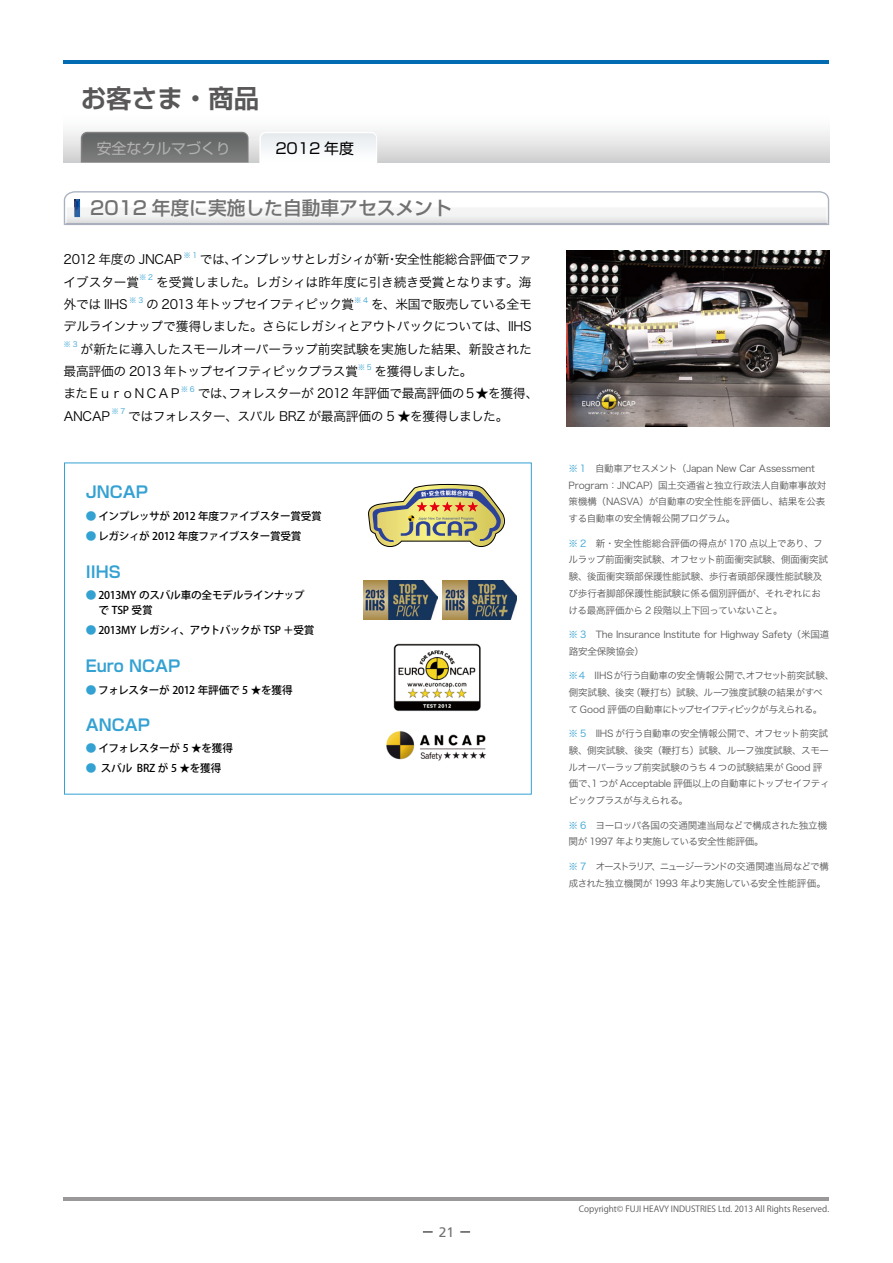
<style>
.page{position:relative;width:893px;height:1263px;background:#fff}
.page>*{position:absolute;margin:0;border:0;box-sizing:border-box;transform-origin:0 0}
.t1{font:700 25.5px "Shin Go Pro De";color:#595757}
.t2{font:500 18.75px "Shin Go Pro";color:#727171}
.t3{font:700 15.9px "Shin Go Pro De";color:#34a1d3}
.t4{font:14.85px "Shin Go Pro";color:#b2b1b2}
.t5{font:14.85px "Shin Go Pro";color:#000}
.t6{font:13.8px "Frutiger";color:#727171}
.t7{font:12.75px/22.4px "Hira Kaku Pro W3";letter-spacing:-.03em;color:#000;text-align:right}
.t8{font:12.75px "Hira Kaku Pro W3";letter-spacing:-.075em;color:#000}
.t9{font:12.75px "Hira Kaku Pro W3";letter-spacing:-.05em;color:#000}
.t10{font:500 10.65px/14.9px "Koz Go Pro";letter-spacing:-.025em;color:#000}
.t11{font:9.6px/16.8px "Hira Kaku Pro W3";letter-spacing:-.025em;color:#595757}
.t12{font:9.6px/16.8px "Hira Kaku Pro W3";letter-spacing:-.06em;color:#595757}
.t13{font:8.55px "Koz Go Pro";color:#595757}
.t14{font:7.5px "Hira Kaku Pro W3";color:#34a1d3}
.s1{color:#34a1d3}
</style>
<div class="page">
<hr style="left:64px;top:1198px;width:765px;height:3px;background:#9a9899">
<svg style="left:64px;top:191px;width:765px;height:34px"></svg>
<div style="left:64px;top:110px;width:765px;height:53px;background:linear-gradient(to bottom,#fff,#d1d2d3)"></div>
<hr style="left:64px;top:61px;width:765px;height:3px;background:#026bb1">
<svg style="left:81px;top:132px;width:168px;height:31px;background:#717373"></svg>
<svg style="left:259px;top:132px;width:118px;height:31px"></svg>
<img style="left:567px;top:251px;width:262px;height:175px">
<img style="left:386px;top:731px;width:100px;height:30px">
<img style="left:393px;top:643px;width:88px;height:68px">
<img style="left:363px;top:581px;width:74px;height:39px">
<img style="left:443px;top:581px;width:74px;height:38px">
<svg style="left:368px;top:484px;width:137px;height:63px"></svg>
<h1 class="t1" style="left:81px;top:77px;width:180px">お客さま・商品</h1>
<h3 class="t4" style="left:97px;top:136px;width:135px">安全なクルマづくり</h3>
<h3 class="t5" style="left:275px;top:136px;width:80px">2012 年度</h3>
<h2 class="t2" style="left:90px;top:193px;width:363px">2012 年度に実施した自動車アセスメント</h2>
<h3 class="t7" style="left:64px;top:247px;width:120px">2012 年度の JNCAP</h3>
<p class="t14" style="left:183px;top:248px;width:15px">※1</p>
<h3 class="t7" style="left:200px;top:247px;width:334px">では、インプレッサとレガシィが新・安全性能総合評価でファ</h3>
<h3 class="t7" style="left:64px;top:270px;width:77px">イブスター賞</h3>
<p class="t14" style="left:139px;top:271px;width:15px">※2</p>
<h3 class="t7" style="left:156px;top:270px;width:377px">を受賞しました。レガシィは昨年度に引き続き受賞となります。海</h3>
<h3 class="t7" style="left:64px;top:292px;width:66px">外では IIHS</h3>
<p class="t14" style="left:129px;top:293px;width:15px">※3</p>
<h3 class="t7" style="left:146px;top:292px;width:210px">の 2013 年トップセイフティピック賞</h3>
<p class="t14" style="left:354px;top:293px;width:16px">※4</p>
<h3 class="t7" style="left:64px;top:292px;width:470px">を、米国で販売している全モ<br>デルラインナップで獲得しました。さらにレガシィとアウトバックについては、IIHS</h3>
<p class="t14" style="left:64px;top:338px;width:15px">※3</p>
<h3 class="t7" style="left:64px;top:337px;width:470px;text-align:left;text-indent:17px">が新たに導入したスモールオーバーラップ前突試験を実施した結果、新設された最高評価の 2013 年トップセイフティピックプラス賞</h3>
<p class="t14" style="left:358px;top:360px;width:15px">※5</p>
<h3 class="t9" style="left:374px;top:360px;width:100px">を獲得しました。</h3>
<h3 class="t8" style="left:63px;top:382px;width:120px">またＥｕｒｏＮＣＡＰ</h3>
<p class="t14" style="left:181px;top:382px;width:15px">※6</p>
<h3 class="t7" style="left:198px;top:381px;width:342px">では、フォレスターが 2012 年評価で最高評価の５★を獲得、</h3>
<h3 class="t7" style="left:64px;top:404px;width:48px">ANCAP</h3>
<p class="t14" style="left:111px;top:405px;width:15px">※7</p>
<h3 class="t7" style="left:128px;top:404px;width:382px">ではフォレスター、スバル BRZ が最高評価の 5 ★を獲得しました。</h3>
<h3 class="t3" style="left:86px;top:479px;width:64px">JNCAP</h3>
<p class="t10" style="left:86px;top:509px;width:238px"><span class="s1">●</span> インプレッサが 2012 年度ファイブスター賞受賞</p>
<p class="t10" style="left:86px;top:529px;width:217px"><span class="s1">●</span> レガシィが 2012 年度ファイブスター賞受賞</p>
<h3 class="t3" style="left:86px;top:559px;width:37px">IIHS</h3>
<p class="t10" style="left:86px;top:588px;width:220px"><span class="s1">●</span> 2013MY のスバル車の全モデルラインナップ　 で TSP 受賞</p>
<p class="t10" style="left:86px;top:623px;width:230px"><span class="s1">●</span> 2013MY レガシィ、アウトバックが TSP ＋受賞</p>
<h3 class="t3" style="left:86px;top:653px;width:96px">Euro NCAP</h3>
<p class="t10" style="left:86px;top:683px;width:209px"><span class="s1">●</span> フォレスターが 2012 年評価で 5 ★を獲得</p>
<h3 class="t3" style="left:86px;top:711px;width:66px">ANCAP</h3>
<p class="t10" style="left:86px;top:741px;width:149px"><span class="s1">●</span> イフォレスターが 5 ★を獲得</p>
<p class="t10" style="left:86px;top:761px;width:137px"><span class="s1">●</span> スバル BRZ が 5 ★を獲得</p>
<p class="t11" style="left:568px;top:459px;width:259px"><span class="s1">※ 1</span>　自動車アセスメント（Japan New Car Assessment Program：JNCAP）国土交通省と独立行政法人自動車事故対策機構（NASVA）が自動車の安全性能を評価し、結果を公表する自動車の安全情報公開プログラム。</p>
<p class="t11" style="left:568px;top:534px;width:261px"><span class="s1">※ 2</span>　新・安全性能総合評価の得点が 170 点以上であり、フルラップ前面衝突試験、オフセット前面衝突試験、側面衝突試験、後面衝突頚部保護性能試験、歩行者頭部保護性能試験及び歩行者脚部保護性能試験に係る個別評価が、それぞれにおける最高評価から 2 段階以上下回っていないこと。</p>
<p class="t11" style="left:568px;top:625px;width:262px"><span class="s1">※ 3</span>　The Insurance Institute for Highway Safety（米国道路安全保険協会）</p>
<p class="t11" style="left:568px;top:666px;width:267px"><span class="s1">※4</span>　IIHSが行う自動車の安全情報公開で、オフセット前突試験、側突試験、後突（鞭打ち）試験、ルーフ強度試験の結果がすべて Good 評価の自動車にトップセイフティピックが与えられる。</p>
<p class="t11" style="left:568px;top:724px;width:263px"><span class="s1">※ 5</span>　IIHS が行う自動車の安全情報公開で、オフセット前突試験、側突試験、後突（鞭打ち）試験、ルーフ強度試験、スモールオーバーラップ前突試験のうち 4 つの試験結果が Good 評価で、1 つが Acceptable 評価以上の自動車にトップセイフティピックプラスが与えられる。</p>
<p class="t11" style="left:568px;top:816px;width:260px"><span class="s1">※ 6</span>　ヨーロッパ各国の交通関連当局などで構成された独立機関が 1997 年より実施している安全性能評価。</p>
<p class="t12" style="left:568px;top:857px;width:262px"><span class="s1">※ 7</span>　オーストラリア、ニュージーランドの交通関連当局などで構成された独立機関が 1993 年より実施している安全性能評価。</p>
<h3 class="t6" style="left:439px;top:1224px;width:17px">21</h3>
<p class="t13" style="left:579px;top:1203px;width:252px">Copyright© FUJI HEAVY INDUSTRIES Ltd. 2013 All Rights Reserved.</p>
</div>
